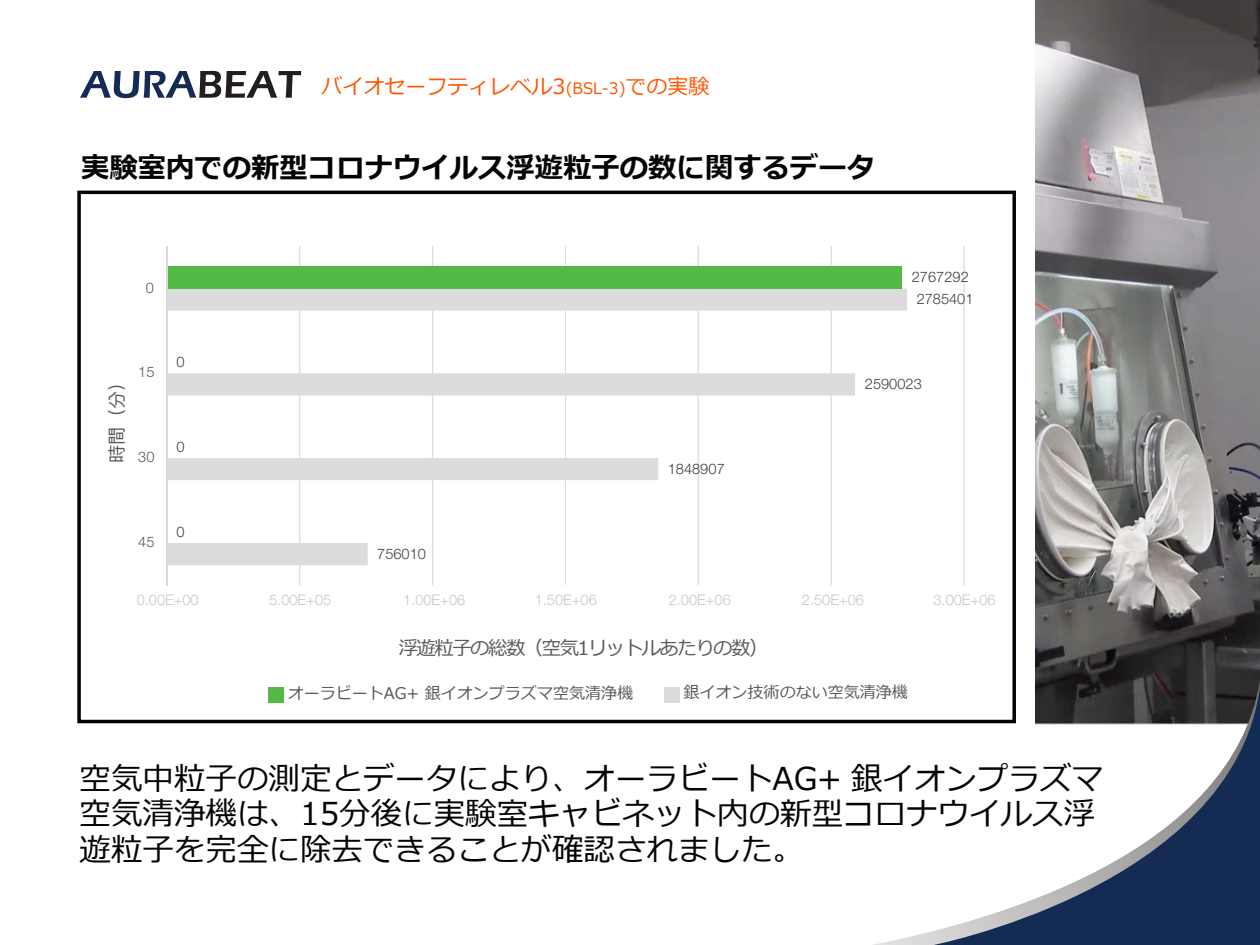
<style>
.page{position:relative;width:1260px;height:945px;background:#fff}
.page>*{position:absolute;margin:0;border:0;box-sizing:border-box;transform-origin:0 0}
.t1{font:31.5px/35.7px "Meiryo";color:#040503}
.t2{font:700 28.35px "Meiryo";color:#040503}
.t3{font:21px "Meiryo";color:#f50}
.t4{font:19.43px "Meiryo";letter-spacing:-.075em;color:#595959}
.t5{font:18.2px "Ping Fang TC";color:#595959}
.t6{font:16.1px "Meiryo";color:#595959}
.t7{font:300 14.53px "Helvetica Neue LT Std";color:#c8c7c7}
.t8{font:300 14.53px "Helvetica Neue LT Std";color:#3e3e3e}
.t9{font:300 14.53px "Helvetica Neue LT Std";color:#595959}
.s1{font-size:15.75px}
</style>
<div class="page">
<svg style="left:166px;top:246px;width:799px;height:457px"></svg>
<div style="left:77px;top:191px;width:939px;height:532px;border:4px solid #040503"></div>
<img style="left:1036px;top:0;width:224px;height:680px">
<svg style="left:80px;top:71px;width:221px;height:27px"></svg>
<svg style="left:871px;top:680px;width:389px;height:265px"></svg>
<svg style="left:927px;top:686px;width:333px;height:259px"></svg>
<p class="t3" style="left:322px;top:71px;width:389px">バイオセーフティレベル3<span class="s1">(BSL-3)</span>での実験</p>
<p class="t2" style="left:81px;top:147px;width:796px">実験室内での新型コロナウイルス浮遊粒子の数に関するデータ</p>
<p class="t9" style="left:146px;top:279px;width:10px">0</p>
<p class="t8" style="left:912px;top:268px;width:58px">2767292</p>
<p class="t8" style="left:917px;top:290px;width:58px">2785401</p>
<p class="t5" style="left:105px;top:463px;width:93px;rotate:-90deg">時間（分）</p>
<p class="t9" style="left:138px;top:363px;width:18px">15</p>
<p class="t9" style="left:138px;top:448px;width:18px">30</p>
<p class="t8" style="left:176px;top:353px;width:10px">0</p>
<p class="t8" style="left:176px;top:438px;width:10px">0</p>
<p class="t8" style="left:668px;top:460px;width:58px">1848907</p>
<p class="t8" style="left:865px;top:375px;width:58px">2590023</p>
<p class="t9" style="left:138px;top:533px;width:18px">45</p>
<p class="t8" style="left:176px;top:523px;width:10px">0</p>
<p class="t8" style="left:377px;top:545px;width:50px">756010</p>
<p class="t7" style="left:137px;top:591px;width:64px">0.00E+00</p>
<p class="t7" style="left:269px;top:591px;width:64px">5.00E+05</p>
<p class="t7" style="left:403px;top:591px;width:64px">1.00E+06</p>
<p class="t7" style="left:535px;top:591px;width:64px">1.50E+06</p>
<p class="t7" style="left:669px;top:591px;width:64px">2.00E+06</p>
<p class="t7" style="left:802px;top:591px;width:64px">2.50E+06</p>
<p class="t7" style="left:934px;top:591px;width:64px">3.00E+06</p>
<p class="t4" style="left:399px;top:635px;width:371px">浮遊粒子の総数（空気1リットルあたりの数）</p>
<p class="t6" style="left:288px;top:682px;width:347px">オーラビートAG+ 銀イオンプラズマ空気清浄機</p>
<p class="t6" style="left:683px;top:681px;width:226px">銀イオン技術のない空気清浄機</p>
<p class="t1" style="left:80px;top:762px;width:1025px">空気中粒子の測定とデータにより、オーラビートAG+ 銀イオンプラズマ空気清浄機は、15分後に実験室キャビネット内の新型コロナウイルス浮遊粒子を完全に除去できることが確認されました。</p>
</div>
